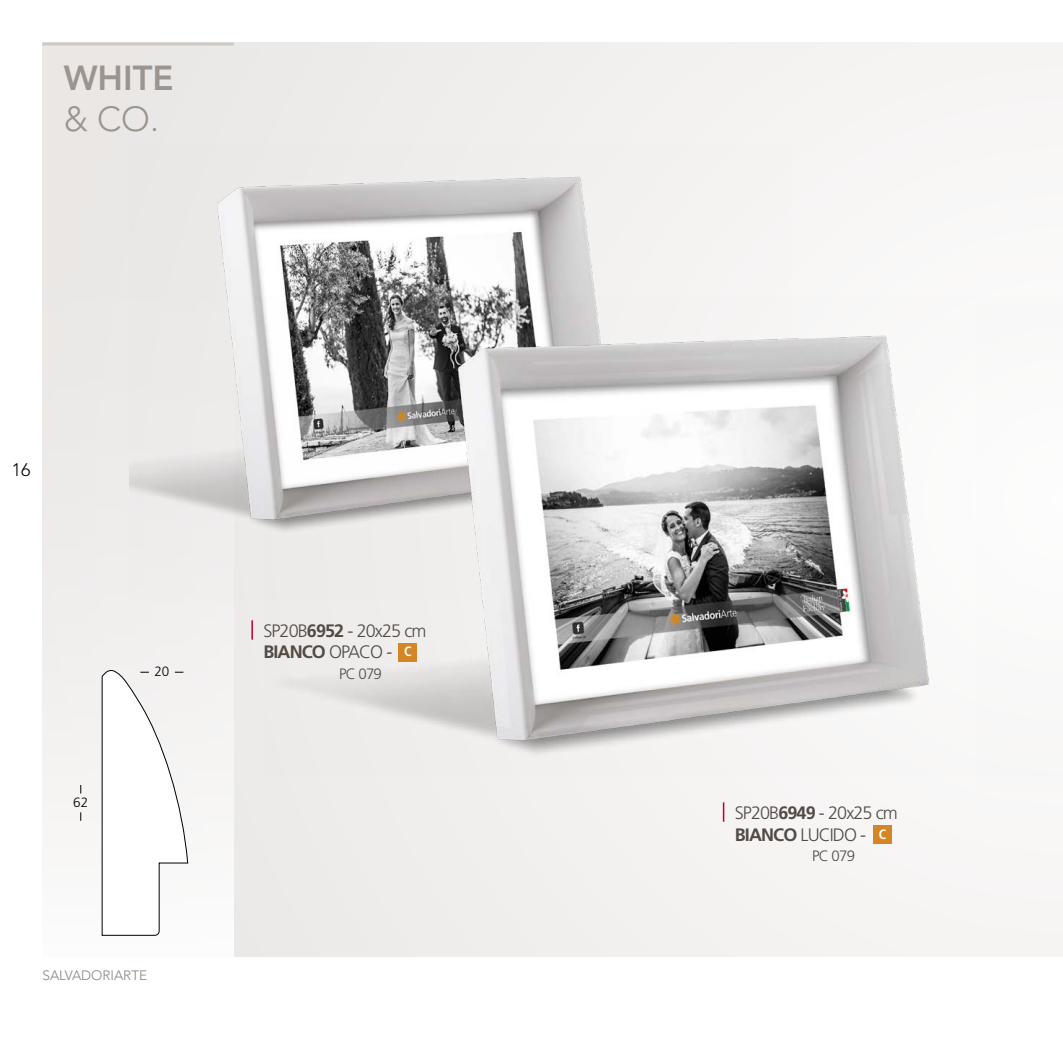
<style>
.page{position:relative;width:1063px;height:1063px;background:#fff}
.page>*{position:absolute;margin:0;border:0;box-sizing:border-box;transform-origin:0 0}
.t1{font:800 34.5px "Avenir LT Std";color:#9c948e}
.t2{font:300 34.5px "Avenir LT Std";color:#9c948e}
.t3{font:300 18px/21.6px "Frutiger LT Std";letter-spacing:-.05em;color:#514a45}
.t4{font:300 18px "Avenir LT Std";color:#000}
.t5{font:300 15px "Frutiger LT Std";letter-spacing:-.05em;color:#514a45}
.t6{font:300 13.5px "Avenir LT Std";color:#8b837d}
.t7{font:300 13.5px "Frutiger LT Std";color:#000}
.t8{font:700 condensed 13.5px "Frutiger LT Std";color:#fff}
.s1{font-weight:700}
.s2{font-weight:700;font-stretch:condensed;font-size:13.5px;color:#fff}
</style>
<div class="page">
<div style="left:43px;top:43px;width:1020px;height:914px;background:#f4f2f1"></div>
<div style="left:43px;top:43px;width:191px;height:914px;background:linear-gradient(to bottom,#e7e4e2,#f7f6f6)"></div>
<hr style="left:43px;top:43px;width:191px;height:3px;background:#514a45">
<svg style="left:102px;top:669px;width:86px;height:267px"></svg>
<img style="left:129px;top:144px;width:466px;height:456px">
<img style="left:264px;top:296px;width:799px;height:458px">
<div style="left:874px;top:825px;width:18px;height:18px;background:#d48625"></div>
<svg style="left:723px;top:802px;width:1px;height:20px"></svg>
<hr style="left:251px;top:620px;width:2px;height:20px;background:#be0027">
<div style="left:399px;top:643px;width:18px;height:18px;background:#d48625"></div>
<div style="left:111px;top:822px;width:57px;height:30px;background:#fff"></div>
<h1 class="t1" style="left:64px;top:57px;width:111px">WHITE</h1>
<h1 class="t2" style="left:64px;top:99px;width:97px">&amp; CO.</h1>
<p class="t4" style="left:12px;top:459px;width:20px">16</p>
<p class="t7" style="left:73px;top:795px;width:17px">62</p>
<p class="t7" style="left:154px;top:664px;width:17px">20</p>
<p class="t6" style="left:43px;top:967px;width:106px">SALVADORIARTE</p>
<p class="t3" style="left:263px;top:620px;width:164px">SP20B<span class="s1">6952</span> - 20x25 cm<br><span class="s1">BIANCO</span> OPACO - <span class="s2">C</span></p>
<p class="t5" style="left:339px;top:666px;width:44px">PC 079</p>
<p class="t3" style="left:735px;top:802px;width:164px">SP20B<span class="s1">6949</span> - 20x25 cm<br><span class="s1">BIANCO</span> LUCIDO -</p>
<p class="t8" style="left:879px;top:826px;width:9px">C</p>
<p class="t5" style="left:812px;top:847px;width:44px">PC 079</p>
</div>
